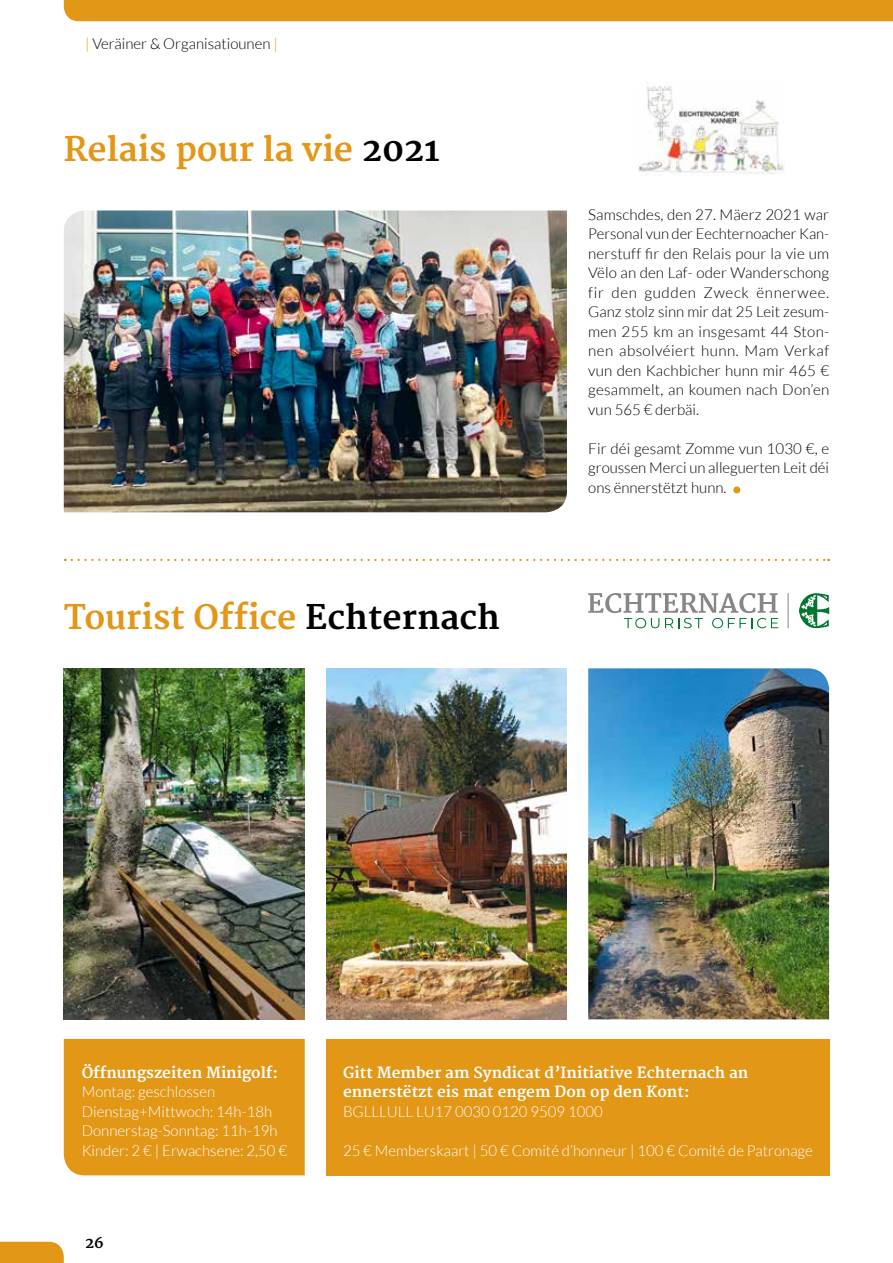
<style>
.page{position:relative;width:893px;height:1263px;background:#fff}
.page>*{position:absolute;margin:0;border:0;box-sizing:border-box;transform-origin:0 0}
.t1{font:300 75px "Lato";color:#e29717}
.t2{font:700 33px "Merriweather";color:#e29717}
.t3{font:300 15px/19.5px "Lato";color:#000;text-align:justify}
.t4{font:300 15px/19.5px "Lato";color:#fff}
.t5{font:700 15px/19.5px "Merriweather";color:#fff}
.t6{font:700 15px "Merriweather";color:#000}
.s1{color:#e29717}
.s2{color:#000}
</style>
<div class="page">
<div style="left:326px;top:1039px;width:503px;height:136px;background:#e29717"></div>
<img style="left:639px;top:85px;width:145px;height:90px">
<img style="left:64px;top:210px;width:503px;height:302px">
<svg style="left:72px;top:559px;width:757px;height:2px"></svg>
<div style="left:64px;top:1039px;width:241px;height:136px;background:#e29717"></div>
<svg style="left:588px;top:593px;width:190px;height:35px"></svg>
<hr style="left:788px;top:593px;width:1px;height:35px;background:#868786">
<svg style="left:799px;top:593px;width:30px;height:35px"></svg>
<img style="left:64px;top:668px;width:241px;height:351px">
<img style="left:326px;top:668px;width:240px;height:351px">
<img style="left:588px;top:668px;width:241px;height:351px">
<div style="left:64px;top:0;width:829px;height:21px;background:#e29717"></div>
<svg style="left:0;top:1242px;width:64px;height:21px"></svg>
<p class="t3" style="left:85px;top:34px;width:194px"><span class="s1">|</span> Veräiner &amp; Organisatiounen <span class="s1">|</span></p>
<h2 class="t2" style="left:64px;top:130px;width:377px">Relais pour la vie <span class="s2">2021</span></h2>
<h2 class="t2" style="left:64px;top:598px;width:437px">Tourist Office <span class="s2">Echternach</span></h2>
<p class="t3" style="left:588px;top:205px;width:242px">Samschdes, den 27. Mäerz 2021 war Personal vun der Eechternoacher Kan&shy;nerstuff fir den Relais pour la vie um Vëlo an den Laf- oder Wanderschong fir den gudden Zweck ënnerwee.<br>Ganz stolz sinn mir dat 25 Leit zesum&shy;men 255 km an insgesamt 44 Ston&shy;nen absolvéiert hunn. Mam Verkaf vun den Kachbicher hunn mir 465 € gesammelt, an koumen nach Don’en vun 565 € derbäi.</p>
<p class="t3" style="left:588px;top:439px;width:242px">Fir déi gesamt Zomme vun 1030 €, e groussen Merci un alleguerten Leit déi ons ënnerstëtzt hunn.</p>
<h1 class="t1" style="left:729px;top:426px;width:16px">.</h1>
<p class="t5" style="left:82px;top:1063px;width:198px">Öffnungszeiten Minigolf:</p>
<p class="t4" style="left:82px;top:1082px;width:207px">Montag: geschlossen<br>Dienstag+Mittwoch: 14h-18h<br>Donnerstag-Sonntag: 11h-19h<br>Kinder: 2 € | Erwachsene: 2,50 €</p>
<p class="t6" style="left:85px;top:1234px;width:20px">26</p>
<p class="t5" style="left:343px;top:1063px;width:407px">Gitt Member am Syndicat d’Initiative Echternach an ennerstëtzt eis mat engem Don op den Kont:</p>
<p class="t4" style="left:343px;top:1102px;width:261px">BGLLLULL LU17 0030 0120 9509 1000</p>
<p class="t4" style="left:343px;top:1141px;width:471px">25 € Memberskaart | 50 € Comité d’honneur | 100 € Comité de Patronage</p>
</div>
